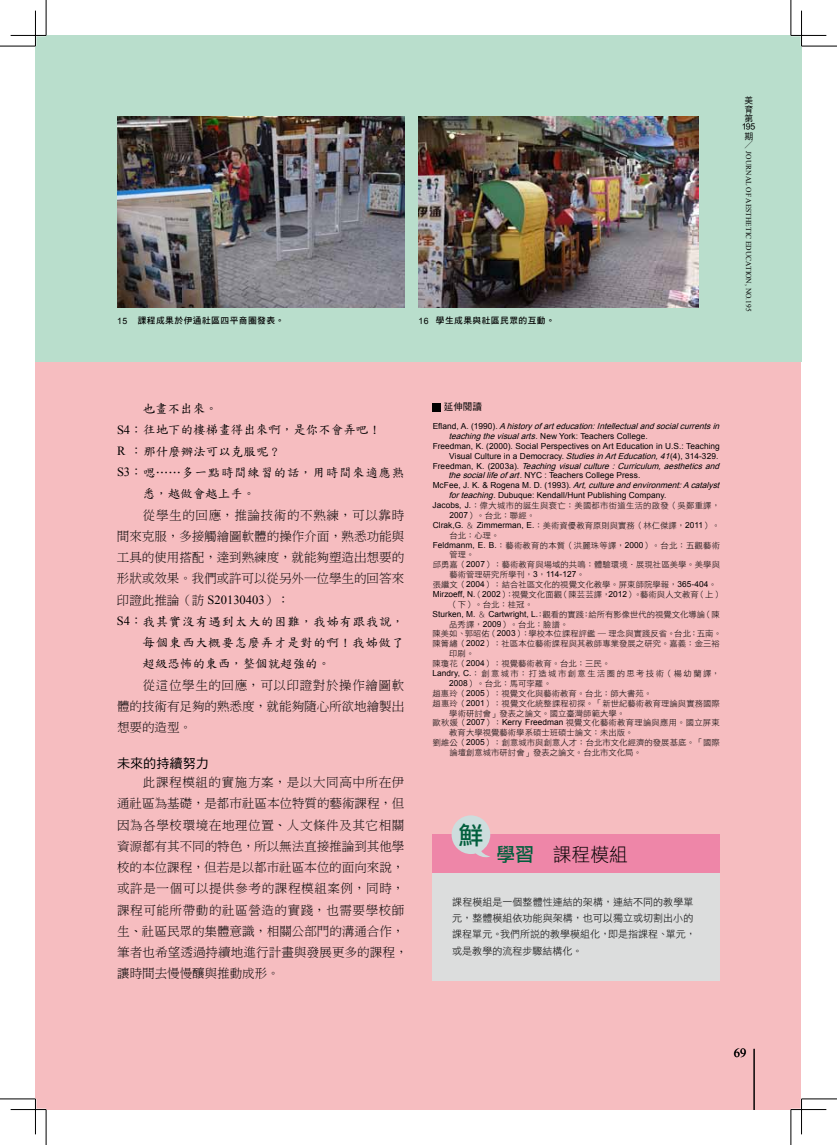
<style>
.page{position:relative;width:837px;height:1145px;background:#fff}
.page>*{position:absolute;margin:0;border:0;box-sizing:border-box;transform-origin:0 0}
.t1{font:25px "Li Hei Pro";color:#005e3c}
.t2{font:18.75px "DF Hei Lt HKP BF";color:#000}
.t3{font:13.12px "DF Hei Std W5";color:#000}
.t4{font:12.5px/21.2px "DF Ming Lt HKP BF";color:#000;text-align:justify}
.t5{font:12.5px/21.2px "DF Biao Kai Shu Std W5";color:#000;text-align:justify}
.t6{font:12.5px "DF Biao Kai Shu Std W5";letter-spacing:.055em;color:#000}
.t7{font:12.5px "Times New Roman";color:#000}
.t8{font:10px/16.2px "DF Hei Lt HKP BF";letter-spacing:.005em;color:#000}
.t9{font:9.5px "DF Hei Std W5";color:#000}
.t10{font:8.75px "DF Hei Bd HKP BF";letter-spacing:.05em;color:#000}
.t11{font:8.75px/8.9px "DF Hei Md HKP BF";color:#000;text-align:center}
.t12{font:8.75px "P Ming Li U";color:#000}
.t13{font:8.38px "DF Hei Lt HKP BF";letter-spacing:.005em;color:#000}
.t14{font:8.38px "Arial";letter-spacing:.005em;color:#000}
.t15{font:italic 8.38px "Arial";color:#000}
.t16{font:8.38px "DF Hei Lt HKP BF";letter-spacing:.03em;color:#000}
.t17{font:8.38px/9.9px "DF Hei Lt HKP BF";letter-spacing:.035em;color:#000}
.t18{font:8.38px "DF Hei Lt HKP BF";letter-spacing:.17em;color:#000}
.t19{font:7.5px "Times New Roman";color:#000}
.s1{font-family:"Arial"}
.s2{font-family:"Times New Roman"}
.s3{font-family:"DF Ming Lt HKP BF"}
.s4{font-style:normal}
.s5{font-style:italic}
.s6{font-family:"DF Hei Lt HKP BF"}
.s7{font-family:"Li Hei Pro";color:#005e3c}
</style>
<div class="page">
<div style="left:35px;top:36px;width:765px;height:1073px;background:#f6bdc0"></div>
<div style="left:35px;top:35px;width:766px;height:326px;background:#b9decc"></div>
<hr style="left:753px;top:1048px;width:1px;height:61px;background:#000">
<div style="left:432px;top:403px;width:8px;height:8px;background:#000"></div>
<img style="left:118px;top:117px;width:287px;height:190px">
<img style="left:418px;top:117px;width:280px;height:190px">
<div style="left:432px;top:834px;width:287px;height:147px;background:#dcdddd"></div>
<div style="left:432px;top:834px;width:287px;height:39px;background:#ee86a8"></div>
<svg style="left:451px;top:815px;width:39px;height:43px"></svg>
<hr style="left:11px;top:1108px;width:35px;height:2px;background:#fff">
<hr style="left:790px;top:1108px;width:36px;height:2px;background:#fff">
<hr style="left:800px;top:11px;width:2px;height:35px;background:#fff">
<hr style="left:0;top:46px;width:35px;height:1px;background:#000">
<hr style="left:801px;top:46px;width:35px;height:1px;background:#000">
<hr style="left:0;top:1098px;width:35px;height:1px;background:#000">
<hr style="left:801px;top:1098px;width:35px;height:1px;background:#000">
<hr style="left:46px;top:0;width:1px;height:35px;background:#000">
<hr style="left:46px;top:1109px;width:1px;height:35px;background:#000">
<hr style="left:790px;top:0;width:1px;height:35px;background:#000">
<hr style="left:790px;top:1109px;width:1px;height:35px;background:#000">
<hr style="left:11px;top:35px;width:35px;height:1px;background:#000">
<hr style="left:790px;top:35px;width:36px;height:1px;background:#000">
<hr style="left:11px;top:1109px;width:35px;height:1px;background:#000">
<hr style="left:790px;top:1109px;width:36px;height:1px;background:#000">
<hr style="left:35px;top:11px;width:1px;height:35px;background:#000">
<hr style="left:35px;top:1098px;width:1px;height:36px;background:#000">
<hr style="left:801px;top:11px;width:1px;height:35px;background:#000">
<hr style="left:801px;top:1098px;width:1px;height:36px;background:#000">
<p class="t10" style="left:117px;top:316px;width:169px"><span class="s1">15</span> 課程成果於伊通社區四平商圈發表。</p>
<p class="t10" style="left:418px;top:316px;width:138px"><span class="s1">16</span> 學生成果與社區民眾的互動。</p>
<p class="t11" style="left:741px;top:96px;width:15px">美育第<br>195期</p>
<p class="t12" style="left:744px;top:140px;width:10px">／</p>
<p class="t19" style="left:753px;top:151px;width:162px;rotate:90deg">JOURNAL OF AESTHETIC EDUCATION, NO.195</p>
<h3 class="t5" style="left:143px;top:398px;width:76px">也畫不出來。</h3>
<h3 class="t5" style="left:117px;top:419px;width:265px"><span class="s2">S4</span><span class="s3">：</span>往地下的樓梯畫得出來啊，是你不會弄吧！</h3>
<h3 class="t5" style="left:117px;top:440px;width:165px"><span class="s2">R</span> <span class="s3">：</span>那什麼辦法可以克服呢？</h3>
<h3 class="t6" style="left:117px;top:465px;width:288px"><span class="s2">S3</span><span class="s3">：</span>嗯……多一點時間練習的話，用時間來適應熟</h3>
<h3 class="t5" style="left:143px;top:483px;width:114px">悉，越做會越上手。</h3>
<h3 class="t4" style="left:117px;top:505px;width:289px;text-indent:26px">從學生的回應，推論技術的不熟練，可以靠時間來克服，多接觸繪圖軟體的操作介面，熟悉功能與工具的使用搭配，達到熟練度，就能夠塑造出想要的形狀或效果。我們或許可以從另外一位學生的回答來印證此推論（訪 <span class="s2">S20130403</span>）：</h3>
<h3 class="t5" style="left:143px;top:610px;width:263px;text-indent:-26px"><span class="s2">S4</span><span class="s3">：</span>我其實沒有遇到太大的困難，我姊有跟我說，每個東西大概要怎麼弄才是對的啊！我姊做了超級恐怖的東西，整個就超強的。</h3>
<h3 class="t4" style="left:117px;top:675px;width:289px;text-indent:26px">從這位學生的回應，可以印證對於操作繪圖軟體的技術有足夠的熟悉度，就能夠隨心所欲地繪製出想要的造型。</h3>
<h3 class="t3" style="left:117px;top:756px;width:93px">未來的持續努力</h3>
<p class="t4" style="left:117px;top:772px;width:292px;text-align:left;text-indent:26px">此課程模組的實施方案，是以大同高中所在伊通社區為基礎，是都市社區本位特質的藝術課程，但因為各學校環境在地理位置、人文條件及其它相關資源都有其不同的特色，所以無法直接推論到其他學校的本位課程，但若是以都市社區本位的面向來說，或許是一個可以提供參考的課程模組案例，同時，課程可能所帶動的社區營造的實踐，也需要學校師生、社區民眾的集體意識，相關公部門的溝通合作，筆者也希望透過持續地進行計畫與發展更多的課程，讓時間去慢慢釀與推動成形。</p>
<p class="t9" style="left:443px;top:401px;width:40px">延伸閱讀</p>
<p class="t15" style="left:432px;top:420px;width:291px"><span class="s4">E fl a n d , A . ( 1 9 9 0 ) .</span> A history of art education: Intellectual and social currents in</p>
<p class="t14" style="left:448px;top:430px;width:200px"><span class="s5">teachingthevisualarts</span>. New York: Teachers College.</p>
<p class="t14" style="left:432px;top:440px;width:288px">Freedman, K. (2000). Social Perspectives on Art Education in U.S.: Teaching</p>
<p class="t14" style="left:449px;top:450px;width:270px">Visual Culture in a Democracy. <span class="s5">StudiesinArtEducation,41</span>(4), 314-329.</p>
<p class="t15" style="left:432px;top:460px;width:291px"><span class="s4">F r e e d m a n , K . ( 2 0 0 3 a ) .</span> Teaching visual culture : Curriculum, aesthetics and</p>
<p class="t14" style="left:448px;top:470px;width:193px"><span class="s5">thesociallifeofart</span>. NYC : Teachers College Press.</p>
<p class="t15" style="left:432px;top:480px;width:291px"><span class="s4">McFee, J. K. &amp; Rogena M. D. (1993).</span> Art,cultureandenvironment:Acatalyst</p>
<p class="t14" style="left:448px;top:490px;width:219px"><span class="s5">forteaching</span>. Dubuque: Kendall/Hunt Publishing Company.</p>
<p class="t17" style="left:449px;top:500px;width:272px;text-indent:-17px"><span class="s1">Jacobs, J.</span>：偉大城市的誕生與衰亡：美國都市街道生活的啟發（吳鄭重譯，<br><span class="s1">2007</span>）。台北：聯經。</p>
<p class="t14" style="left:432px;top:519px;width:289px">Clrak,G. <span class="s6">＆</span> Zimmerman, E.<span class="s6">：美術資優教育原則與實務（林仁傑譯，</span>2011<span class="s6">）。</span></p>
<p class="t13" style="left:449px;top:531px;width:52px">台北：心理。</p>
<p class="t16" style="left:432px;top:541px;width:289px"><span class="s1">Feldmanm, E. B.</span>：藝術教育的本質（洪麗珠等譯，<span class="s1">2000</span>）。台北：五觀藝術</p>
<p class="t13" style="left:449px;top:550px;width:27px">管理。</p>
<p class="t13" style="left:432px;top:560px;width:289px">邱勇嘉（<span class="s1">2007</span>）：藝術教育與場域的共鳴：體驗環境．展現社區美學。美學與</p>
<p class="t13" style="left:449px;top:570px;width:137px">藝術管理研究所學刊，<span class="s1">3</span>，<span class="s1">114-127</span>。</p>
<p class="t13" style="left:432px;top:580px;width:285px">張繼文（<span class="s1">2004</span>）：結合社區文化的視覺文化教學。屏東師院學報，<span class="s1">365-404</span>。</p>
<p class="t13" style="left:432px;top:590px;width:291px"><span class="s1">Mirzoeff, N.</span>（<span class="s1">2002</span>）：視覺文化面觀（陳芸芸譯，<span class="s1">2012</span>）。藝術與人文教育（上）</p>
<p class="t13" style="left:449px;top:600px;width:85px">（下）。台北：桂冠。</p>
<p class="t13" style="left:432px;top:610px;width:288px"><span class="s1">Sturken, M.</span> ＆ <span class="s1">Cartwright, L.</span>：觀看的實踐：給所有影像世代的視覺文化導論（陳</p>
<p class="t13" style="left:449px;top:620px;width:121px">品秀譯，<span class="s1">2009</span>）。台北：臉譜。</p>
<p class="t13" style="left:432px;top:630px;width:291px">陳美如、郭昭佑（<span class="s1">2003</span>）：學校本位課程評鑑 ─ 理念與實踐反省。台北：五南。</p>
<p class="t13" style="left:432px;top:639px;width:289px">陳箐繡（<span class="s1">2002</span>）：社區本位藝術課程與其教師專業發展之研究。嘉義：金三裕</p>
<p class="t13" style="left:449px;top:649px;width:27px">印刷。</p>
<p class="t13" style="left:432px;top:659px;width:179px">陳瓊花（<span class="s1">2004</span>）：視覺藝術教育。台北：三民。</p>
<p class="t18" style="left:432px;top:669px;width:289px"><span class="s1">Landry, C.</span>：創意城市：打造城市創意生活圈的思考技術（楊幼蘭譯，</p>
<p class="t13" style="left:449px;top:679px;width:104px"><span class="s1">2008</span>）。台北：馬可孛羅。</p>
<p class="t13" style="left:432px;top:689px;width:221px">趙惠玲（<span class="s1">2005</span>）：視覺文化與藝術教育。台北：師大書苑。</p>
<p class="t13" style="left:432px;top:699px;width:289px">趙惠玲（<span class="s1">2001</span>）：視覺文化統整課程初探。「新世紀藝術教育理論與實務國際</p>
<p class="t13" style="left:449px;top:708px;width:177px">學術研討會」發表之論文。國立臺灣師範大學。</p>
<p class="t16" style="left:432px;top:718px;width:288px">歐秋媛（<span class="s1">2007</span>）：<span class="s1">Kerry Freedman</span> 視覺文化藝術教育理論與應用。國立屏東</p>
<p class="t13" style="left:449px;top:728px;width:186px">教育大學視覺藝術學系碩士班碩士論文：未出版。</p>
<p class="t13" style="left:432px;top:738px;width:289px">劉維公（<span class="s1">2005</span>）：創意城市與創意人才：台北市文化經濟的發展基底。「國際</p>
<p class="t13" style="left:449px;top:748px;width:194px">論壇創意城市研討會」發表之論文。台北市文化局。</p>
<h1 class="t1" style="left:458px;top:822px;width:26px">鮮</h1>
<h2 class="t2" style="left:496px;top:844px;width:133px"><span class="s7">學習　</span>課程模組</h2>
<p class="t8" style="left:452px;top:893px;width:245px">課程模組是一個整體性連結的架構，連結不同的教學單元，整體模組依功能與架構，也可以獨立或切割出小的課程單元。我們所說的教學模組化，即是指課程、單元，或是教學的流程步驟結構化。</p>
<h3 class="t7" style="left:733px;top:1044px;width:14px">69</h3>
</div>
